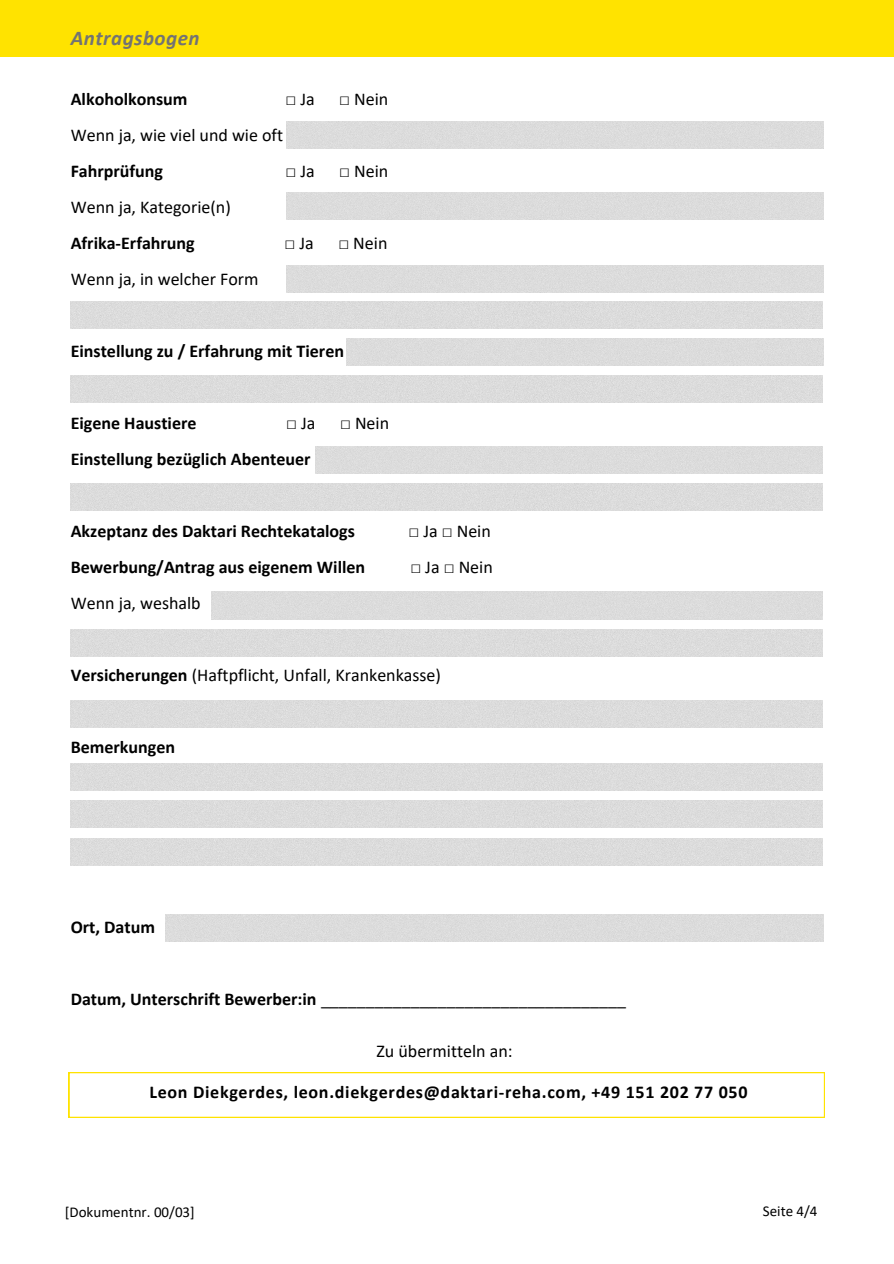
<style>
.page{position:relative;width:894px;height:1264px;background:#fff}
.page>*{position:absolute;margin:0;border:0;box-sizing:border-box;transform-origin:0 0}
.t1{font:italic 700 21px "Calibri";letter-spacing:.025em;color:#737373}
.t2{font:18px/36px "Calibri";color:#000}
.t3{font:700 18px "Calibri";color:#000}
.t4{font:700 18px "Calibri";letter-spacing:.04em;color:#000}
.t5{font:15px "Calibri";color:#000}
.s1{font-weight:700}
</style>
<div class="page">
<div style="left:286px;top:192px;width:536px;height:27px;background:#dcdcdc"></div>
<div style="left:286px;top:265px;width:536px;height:27px;background:#dcdcdc"></div>
<div style="left:347px;top:338px;width:475px;height:27px;background:#dcdcdc"></div>
<div style="left:71px;top:375px;width:751px;height:27px;background:#dcdcdc"></div>
<div style="left:315px;top:446px;width:507px;height:27px;background:#dcdcdc"></div>
<div style="left:71px;top:484px;width:751px;height:27px;background:#dcdcdc"></div>
<div style="left:211px;top:592px;width:611px;height:27px;background:#dcdcdc"></div>
<div style="left:71px;top:629px;width:751px;height:27px;background:#dcdcdc"></div>
<div style="left:71px;top:700px;width:751px;height:27px;background:#dcdcdc"></div>
<div style="left:71px;top:763px;width:751px;height:27px;background:#dcdcdc"></div>
<div style="left:71px;top:800px;width:751px;height:27px;background:#dcdcdc"></div>
<div style="left:71px;top:838px;width:751px;height:27px;background:#dcdcdc"></div>
<div style="left:166px;top:914px;width:657px;height:27px;background:#dcdcdc"></div>
<svg style="left:69px;top:1072px;width:755px;height:45px"></svg>
<div style="left:0;top:0;width:893px;height:56px;background:#ffe300"></div>
<div style="left:286px;top:122px;width:536px;height:27px;background:#dcdcdc"></div>
<div style="left:71px;top:301px;width:751px;height:27px;background:#dcdcdc"></div>
<p class="t1" style="left:71px;top:30px;width:130px">Antragsbogen</p>
<h1 class="t3" style="left:71px;top:91px;width:118px">Alkoholkonsum</h1>
<h1 class="t2" style="left:285px;top:82px;width:31px">□ Ja</h1>
<h1 class="t2" style="left:339px;top:82px;width:51px">□ Nein</h1>
<h1 class="t2" style="left:71px;top:118px;width:214px">Wenn ja, wie viel und wie oft<br><span class="s1">Fahrprüfung</span></h1>
<h1 class="t2" style="left:285px;top:154px;width:31px">□ Ja</h1>
<h1 class="t2" style="left:339px;top:154px;width:51px">□ Nein</h1>
<h1 class="t2" style="left:71px;top:190px;width:161px">Wenn ja, Kategorie(n)<br><span class="s1">Afrika-Erfahrung</span></h1>
<h1 class="t2" style="left:71px;top:262px;width:189px">Wenn ja, in welcher Form</h1>
<h1 class="t2" style="left:284px;top:226px;width:31px">□ Ja</h1>
<h1 class="t2" style="left:338px;top:226px;width:51px">□ Nein</h1>
<h3 class="t3" style="left:71px;top:343px;width:275px">Einstellung zu / Erfahrung mit Tieren</h3>
<h2 class="t3" style="left:71px;top:415px;width:127px">Eigene Haustiere</h2>
<h2 class="t2" style="left:286px;top:406px;width:31px">□ Ja</h2>
<h2 class="t2" style="left:340px;top:406px;width:51px">□ Nein</h2>
<h2 class="t3" style="left:71px;top:451px;width:241px">Einstellung bezüglich Abenteuer</h2>
<h3 class="t3" style="left:71px;top:523px;width:286px">Akzeptanz des Daktari Rechtekatalogs</h3>
<h3 class="t2" style="left:408px;top:514px;width:84px">□ Ja □ Nein</h3>
<h3 class="t3" style="left:71px;top:559px;width:296px">Bewerbung/Antrag aus eigenem Willen</h3>
<h3 class="t2" style="left:410px;top:550px;width:84px">□ Ja □ Nein</h3>
<h3 class="t2" style="left:71px;top:586px;width:131px">Wenn ja, weshalb</h3>
<h3 class="t2" style="left:71px;top:658px;width:372px"><span class="s1">Versicherungen</span> (Haftpflicht, Unfall, Krankenkasse)</h3>
<h3 class="t3" style="left:71px;top:739px;width:106px">Bemerkungen</h3>
<h2 class="t3" style="left:71px;top:919px;width:86px">Ort, Datum</h2>
<h2 class="t2" style="left:71px;top:982px;width:556px"><span class="s1">Datum, Unterschrift Bewerber:in</span> __________________________________</h2>
<p class="t2" style="left:376px;top:1034px;width:138px">Zu übermitteln an:</p>
<h3 class="t4" style="left:149px;top:1084px;width:599px">Leon Diekgerdes, leon.diekgerdes@daktari-reha.com, +49 151 202 77 050</h3>
<p class="t5" style="left:65px;top:1205px;width:131px">[Dokumentnr. 00/03]</p>
<p class="t5" style="left:762px;top:1204px;width:56px">Seite 4/4</p>
</div>
